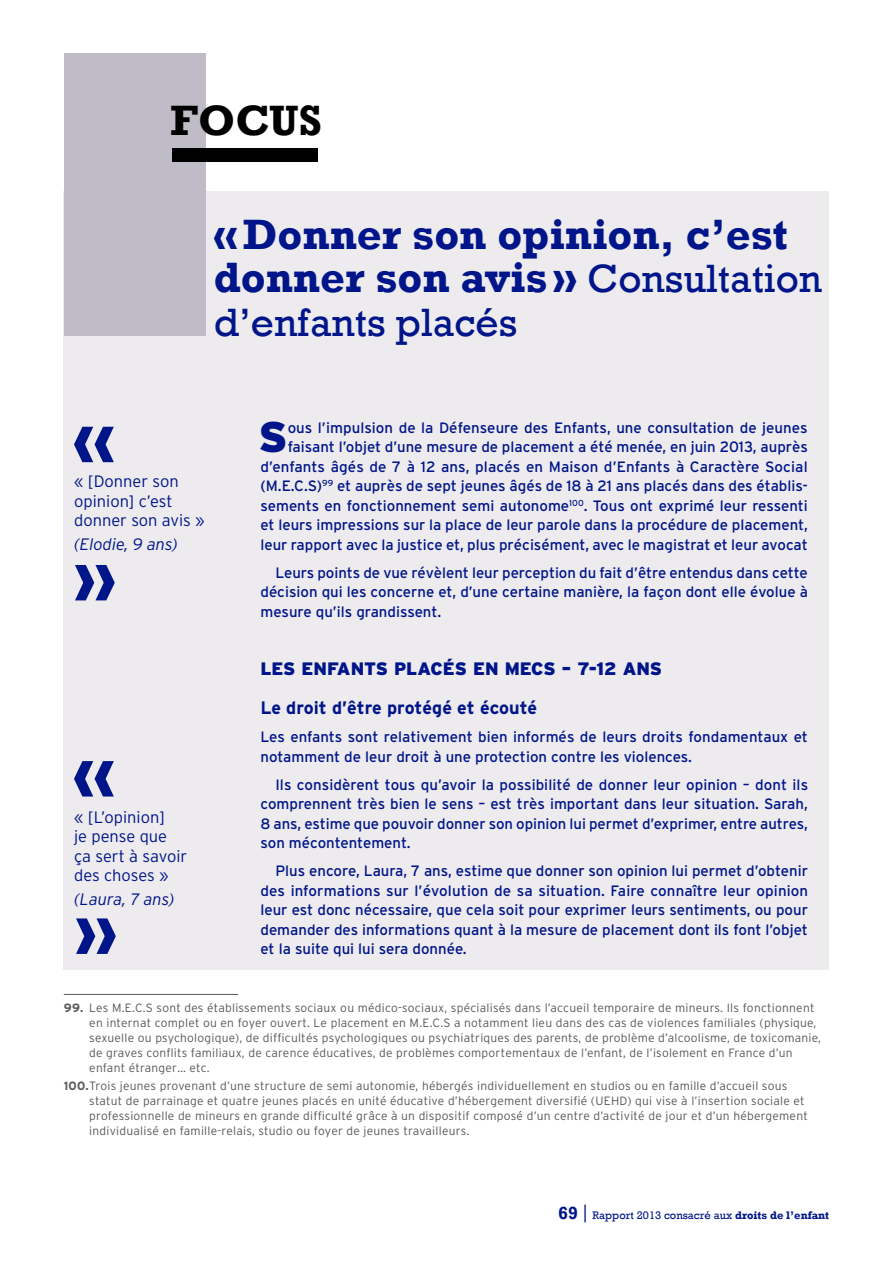
<style>
.page{position:relative;width:893px;height:1263px;background:#fff}
.page>*{position:absolute;margin:0;border:0;box-sizing:border-box;transform-origin:0 0}
.t1{font:700 75px/138.1px "Rockwell";color:#001589}
.t2{font:700 43.5px/43.5px "Rockwell";color:#001589}
.t3{font:700 43.5px "Rockwell";color:#000}
.t4{font:900 42.9px "Interstate";color:#001589}
.t5{font:40.5px "Rockwell";color:#001589}
.t6{font:900 18px "Interstate";color:#001589}
.t7{font:700 18px "Interstate";color:#001589}
.t8{font:300 16.5px/19.5px "Interstate";color:#001589}
.t9{font:italic 300 16.5px "Interstate";color:#001589}
.t10{font:15px/19.5px "Interstate";color:#001589;text-align:justify}
.t11{font:300 12px/15px "Interstate";letter-spacing:.02em;color:#58585a}
.t12{font:11.25px "Rockwell";color:#001589}
.s1{font-weight:400;font-size:40.5px}
.s2{font-weight:700}
.s3{font-weight:700;font-size:18px}
.s4{font-family:"Interstate";font-weight:300;font-size:18px}
</style>
<div class="page">
<div style="left:64px;top:191px;width:765px;height:778px;background:#edebee"></div>
<div style="left:64px;top:53px;width:142px;height:283px;background:#c0bcc7"></div>
<div style="left:172px;top:149px;width:146px;height:13px;background:#000"></div>
<hr style="left:64px;top:994px;width:174px;height:1px;background:#58585a">
<h2 class="t3" style="left:170px;top:94px;width:31px">FOCUS</h2>
<h2 class="t2" style="left:214px;top:212px;width:610px">« Donner son opinion, c’est donner son avis» <span class="s1">Consultation</span></h2>
<h3 class="t5" style="left:214px;top:299px;width:305px">d’enfants placés</h3>
<h1 class="t1" style="left:74px;top:368px;width:43px">« »</h1>
<p class="t8" style="left:74px;top:472px;width:132px">« [Donner son opinion] c’est donner son avis »</p>
<p class="t9" style="left:74px;top:534px;width:105px">(Elodie, 9 ans)</p>
<h1 class="t1" style="left:74px;top:693px;width:44px;line-height:157.4px">« »</h1>
<p class="t8" style="left:74px;top:807px;width:115px">« [L’opinion]<br>je pense que ça sert à savoir des choses »</p>
<p class="t9" style="left:74px;top:889px;width:102px">(Laura, 7 ans)</p>
<p class="t10" style="left:260px;top:417px;width:549px;text-align:right">ous l’impulsion de la Défenseure des Enfants, une consultation de jeunes faisant l’objet d’une mesure de placement a été menée, en juin 2013, auprès d’enfants âgés de 7 à 12 ans, placés en Maison d’Enfants à Caractère Social (M.E.C.S)<sup>99</sup> et auprès de sept jeunes âgés de 18 à 21 ans placés dans des établis&shy;sements en fonctionnement semi autonome<sup>100</sup>. Tous ont exprimé leur ressenti et leurs impressions sur la place de leur parole dans la procédure de placement, leur rapport avec la justice et, plus précisément, avec le magistrat et leur avocat</p>
<p class="t10" style="left:260px;top:562px;width:549px;text-indent:15px">Leurs points de vue révèlent leur perception du fait d’être entendus dans cette décision qui les concerne et, d’une certaine manière, la façon dont elle évolue à mesure qu’ils grandissent.</p>
<h3 class="t4" style="left:259px;top:411px;width:31px">S</h3>
<p class="t6" style="left:260px;top:658px;width:147px">LES ENFANTS PLAC</p>
<p class="t6" style="left:443px;top:658px;width:218px">ÉS EN MECS – 7-12 ANS</p>
<p class="t7" style="left:260px;top:697px;width:278px">Le droit d’être protégé et écouté</p>
<p class="t10" style="left:260px;top:727px;width:549px">Les enfants sont relativement bien informés de leurs droits fondamentaux et notamment de leur droit à une protection contre les violences.</p>
<p class="t10" style="left:260px;top:774px;width:549px;text-indent:15px">Ils considèrent tous qu’avoir la possibilité de donner leur opinion – dont ils comprennent très bien le sens – est très important dans leur situation. Sarah, 8 ans, estime que pouvoir donner son opinion lui permet d’exprimer, entre autres, son mécontentement.</p>
<p class="t10" style="left:260px;top:861px;width:549px;text-indent:15px">Plus encore, Laura, 7 ans, estime que donner son opinion lui permet d’obtenir des informations sur l’évolution de sa situation. Faire connaître leur opinion leur est donc nécessaire, que cela soit pour exprimer leurs sentiments, ou pour demander des informations quant à la mesure de placement dont ils font l’objet et la suite qui lui sera donnée.</p>
<p class="t11" style="left:89px;top:1000px;width:733px;text-indent:-26px"><span class="s2">99.</span> Les M.E.C.S sont des établissements sociaux ou médico-sociaux, spécialisés dans l’accueil temporaire de mineurs. Ils fonctionnent en internat complet ou en foyer ouvert. Le placement en M.E.C.S a notamment lieu dans des cas de violences familiales (physique, sexuelle ou psychologique), de difficultés psychologiques ou psychiatriques des parents, de problème d’alcoolisme, de toxicomanie, de graves conflits familiaux, de carence éducatives, de problèmes comportementaux de l’enfant, de l’isolement en France d’un enfant étranger… etc.</p>
<p class="t11" style="left:89px;top:1078px;width:720px;text-indent:-26px"><span class="s2">100.</span>Trois jeunes provenant d’une structure de semi autonomie, hébergés individuellement en studios ou en famille d’accueil sous statut de parrainage et quatre jeunes placés en unité éducative d’hébergement diversifié (UEHD) qui vise à l’insertion sociale et professionnelle de mineurs en grande difficulté grâce à un dispositif composé d’un centre d’activité de jour et d’un hébergement individualisé en famille-relais, studio ou foyer de jeunes travailleurs.</p>
<p class="t12" style="left:558px;top:1208px;width:273px"><span class="s3">69</span> <span class="s4">|</span> Rapport 2013 consacré aux <span class="s2">droits de l’enfant</span></p>
</div>
